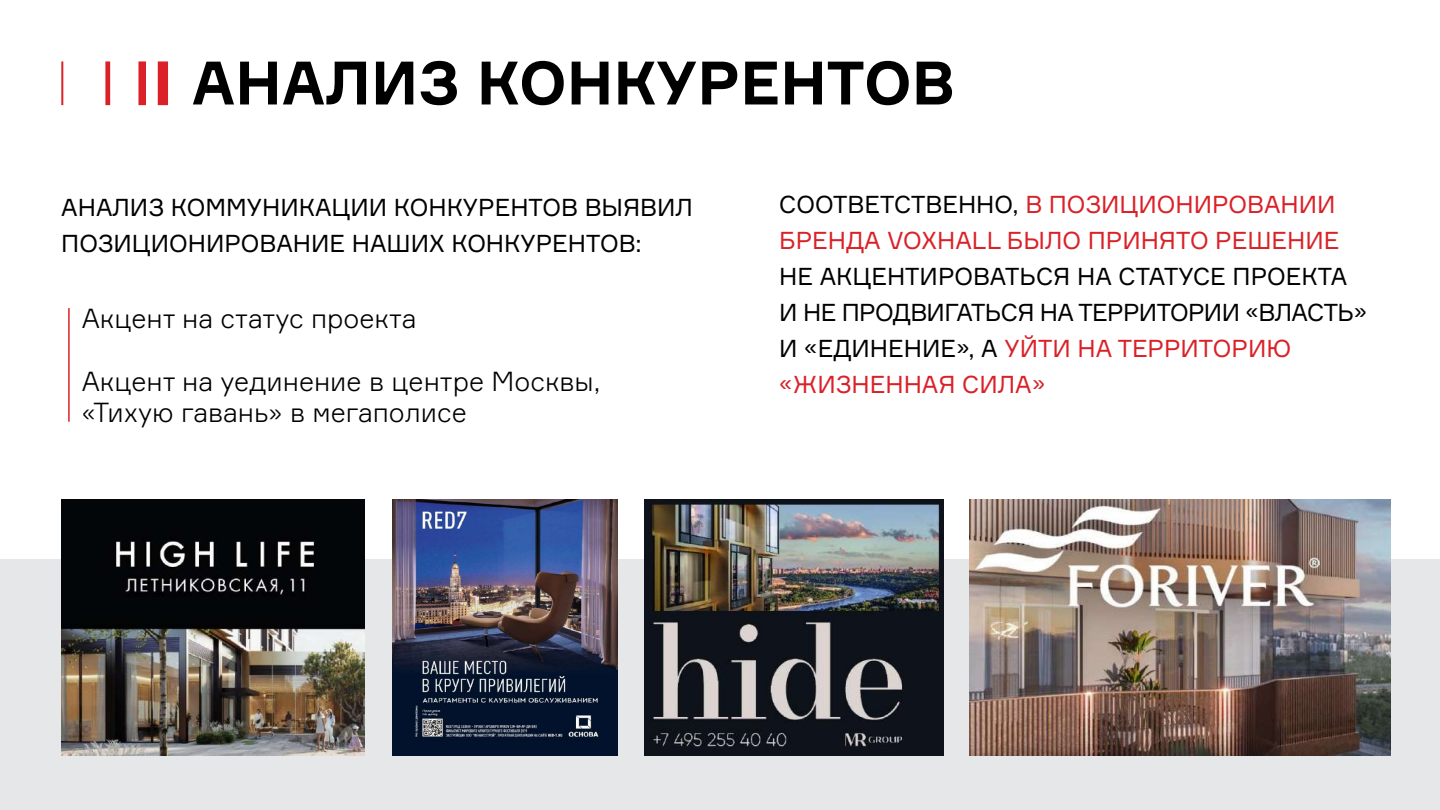
<style>
.page{position:relative;width:1440px;height:810px;background:#fff}
.page>*{position:absolute;margin:0;border:0;box-sizing:border-box;transform-origin:0 0}
.t1{font:700 60px "Formular";color:#000}
.t2{font:300 27px/31.5px "Formular";color:#000}
.t3{font:24px/36px "Formular";color:#000}
.t4{font:24px/36px "Formular";color:#da2128}
.s1{color:#000}
.s2{color:#da2128}
</style>
<div class="page">
<div style="left:0;top:560px;width:1440px;height:250px;background:#e6e7e8"></div>
<svg style="left:61px;top:61px;width:107px;height:44px"></svg>
<hr style="left:68px;top:308px;width:2px;height:114px;background:#da2128">
<img style="left:393px;top:499px;width:224px;height:257px">
<img style="left:61px;top:499px;width:304px;height:257px">
<img style="left:644px;top:499px;width:300px;height:257px">
<img style="left:969px;top:499px;width:422px;height:257px">
<h1 class="t1" style="left:192px;top:46px;width:765px">АНАЛИЗ КОНКУРЕНТОВ</h1>
<p class="t3" style="left:61px;top:189px;width:633px">АНАЛИЗ КОММУНИКАЦИИ КОНКУРЕНТОВ ВЫЯВИЛ<br>ПОЗИЦИОНИРОВАНИЕ НАШИХ КОНКУРЕНТОВ:</p>
<p class="t4" style="left:779px;top:186px;width:562px"><span class="s1">СООТВЕТСТВЕННО,</span> В ПОЗИЦИОНИРОВАНИИ<br>БРЕНДА VOXHALL БЫЛО ПРИНЯТО РЕШЕНИЕ</p>
<p class="t3" style="left:779px;top:258px;width:589px">НЕ АКЦЕНТИРОВАТЬСЯ НА СТАТУСЕ ПРОЕКТА И НЕ ПРОДВИГАТЬСЯ НА ТЕРРИТОРИИ «ВЛАСТЬ» И «ЕДИНЕНИЕ», А <span class="s2">УЙТИ НА ТЕРРИТОРИЮ «ЖИЗНЕННАЯ СИЛА»</span></p>
<p class="t2" style="left:82px;top:302px;width:336px">Акцент на статус проекта</p>
<p class="t2" style="left:82px;top:365px;width:520px">Акцент на уединение в центре Москвы, «Тихую гавань» в мегаполисе</p>
</div>
